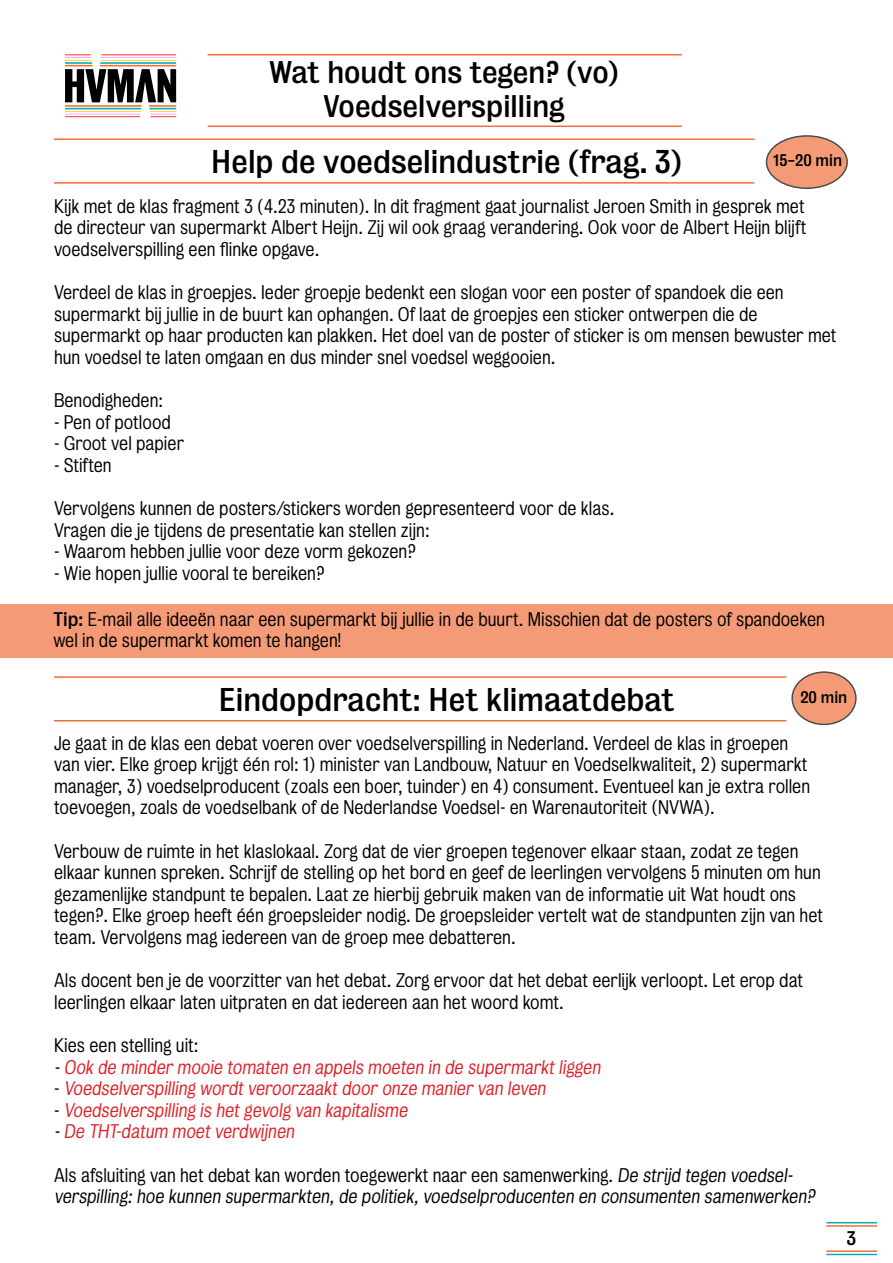
<style>
.page{position:relative;width:893px;height:1263px;background:#fff}
.page>*{position:absolute;margin:0;border:0;box-sizing:border-box;transform-origin:0 0}
.t1{font:30px "Bureau Grot";color:#000}
.t2{font:28.5px/34.2px "Bureau Grot";color:#000;text-align:center}
.t3{font:300 18px/21.6px "Bureau Grot";color:#000}
.t4{font:300 18px "Bureau Grot";color:#e12028}
.t5{font:18px "Bureau Grot";color:#000}
.t6{font:15.3px "Bureau Grot";color:#000}
.s1{font-weight:400}
.s2{color:#000}
</style>
<div class="page">
<hr style="left:826px;top:1225px;width:51px;height:2px;background:#f06f3b">
<hr style="left:826px;top:1254px;width:51px;height:1px;background:#00b0bf">
<hr style="left:826px;top:1222px;width:51px;height:1px;background:#00b0bf">
<hr style="left:826px;top:1250px;width:51px;height:2px;background:#f06f3b">
<hr style="left:208px;top:54px;width:474px;height:2px;background:#f06f3b">
<hr style="left:208px;top:126px;width:474px;height:1px;background:#f06f3b">
<svg style="left:65px;top:54px;width:111px;height:48px"></svg>
<hr style="left:65px;top:114px;width:75px;height:1px;background:#ff91ff">
<hr style="left:65px;top:111px;width:76px;height:1px;background:#ffc800">
<hr style="left:65px;top:108px;width:76px;height:1px;background:#00b0bf">
<hr style="left:65px;top:105px;width:77px;height:2px;background:#ff6e28">
<hr style="left:149px;top:105px;width:27px;height:2px;background:#ff6e28">
<hr style="left:65px;top:116px;width:75px;height:1px;background:#f00">
<svg style="left:149px;top:108px;width:27px;height:9px"></svg>
<hr style="left:54px;top:138px;width:701px;height:2px;background:#f06f3b">
<hr style="left:54px;top:182px;width:700px;height:2px;background:#f06f3b">
<div style="left:766px;top:136px;width:81px;height:52px;background:#f49a76;border-radius:50%"></div>
<div style="left:766px;top:135px;width:82px;height:54px;border:2px solid #000;border-radius:50%"></div>
<div style="left:0;top:605px;width:893px;height:53px;background:#f49a76"></div>
<hr style="left:54px;top:676px;width:732px;height:2px;background:#f06f3b">
<hr style="left:54px;top:720px;width:732px;height:1px;background:#f06f3b">
<div style="left:792px;top:672px;width:64px;height:52px;background:#f49a76;border-radius:50%"></div>
<div style="left:791px;top:671px;width:66px;height:54px;border:2px solid #000;border-radius:50%"></div>
<h2 class="t2" style="left:269px;top:55px;width:352px">Wat houdt ons tegen? (vo)<br>Voedselverspilling</h2>
<h1 class="t1" style="left:211px;top:143px;width:473px">Help de voedselindustrie (frag. 3)</h1>
<p class="t3" style="left:54px;top:195px;width:754px;text-align:justify">Kijk met de klas fragment 3 (4.23 minuten). In dit fragment gaat journalist Jeroen Smith in gesprek met de directeur van supermarkt Albert Heijn. Zij wil ook graag verandering. Ook voor de Albert Heijn blijft voedselverspilling een flinke opgave.</p>
<p class="t3" style="left:54px;top:282px;width:784px">Verdeel de klas in groepjes. Ieder groepje bedenkt een slogan voor een poster of spandoek die een supermarkt bij jullie in de buurt kan ophangen. Of laat de groepjes een sticker ontwerpen die de supermarkt op haar producten kan plakken. Het doel van de poster of sticker is om mensen bewuster met hun voedsel te laten omgaan en dus minder snel voedsel weggooien.</p>
<p class="t3" style="left:54px;top:390px;width:111px">Benodigheden:</p>
<p class="t3" style="left:54px;top:411px;width:118px">- Pen of potlood</p>
<p class="t3" style="left:54px;top:433px;width:132px">- Groot vel papier</p>
<p class="t3" style="left:54px;top:455px;width:59px">- Stiften</p>
<p class="t3" style="left:54px;top:498px;width:562px">Vervolgens kunnen de posters/stickers worden gepresenteerd voor de klas.<br>Vragen die je tijdens de presentatie kan stellen zijn:</p>
<p class="t3" style="left:54px;top:541px;width:363px">- Waarom hebben jullie voor deze vorm gekozen?</p>
<p class="t3" style="left:54px;top:563px;width:272px">- Wie hopen jullie vooral te bereiken?</p>
<p class="t6" style="left:773px;top:152px;width:70px">15-20 min</p>
<p class="t3" style="left:53px;top:608px;width:773px"><span class="s1">Tip:</span> E-mail alle ideeën naar een supermarkt bij jullie in de buurt. Misschien dat de posters of spandoeken wel in de supermarkt komen te hangen!</p>
<h1 class="t1" style="left:219px;top:681px;width:458px">Eindopdracht: Het klimaatdebat</h1>
<p class="t6" style="left:800px;top:688px;width:48px">20 min</p>
<p class="t3" style="left:54px;top:732px;width:758px">Je gaat in de klas een debat voeren over voedselverspilling in Nederland. Verdeel de klas in groepen van vier. Elke groep krijgt één rol: 1) minister van Landbouw, Natuur en Voedselkwaliteit, 2) supermarkt manager, 3) voedselproducent (zoals een boer, tuinder) en 4) consument. Eventueel kan je extra rollen toevoegen, zoals de voedselbank of de Nederlandse Voedsel- en Warenautoriteit (NVWA).</p>
<p class="t3" style="left:54px;top:840px;width:770px">Verbouw de ruimte in het klaslokaal. Zorg dat de vier groepen tegenover elkaar staan, zodat ze tegen elkaar kunnen spreken. Schrijf de stelling op het bord en geef de leerlingen vervolgens 5 minuten om hun gezamenlijke standpunt te bepalen. Laat ze hierbij gebruik maken van de informatie uit Wat houdt ons tegen?. Elke groep heeft één groepsleider nodig. De groepsleider vertelt wat de standpunten zijn van het team. Vervolgens mag iedereen van de groep mee debatteren.</p>
<p class="t3" style="left:54px;top:970px;width:751px">Als docent ben je de voorzitter van het debat. Zorg ervoor dat het debat eerlijk verloopt. Let erop dat leerlingen elkaar laten uitpraten en dat iedereen aan het woord komt.</p>
<p class="t3" style="left:54px;top:1035px;width:146px">Kies een stelling uit:</p>
<p class="t4" style="left:54px;top:1057px;width:551px"><span class="s2">-</span> Ook de minder mooie tomaten en appels moeten in de supermarkt liggen</p>
<p class="t4" style="left:54px;top:1078px;width:496px"><span class="s2">-</span> Voedselverspilling wordt veroorzaakt door onze manier van leven</p>
<p class="t4" style="left:54px;top:1100px;width:358px"><span class="s2">-</span> Voedselverspilling is het gevolg van kapitalisme</p>
<p class="t4" style="left:54px;top:1121px;width:245px"><span class="s2">-</span> De THT-datum moet verdwijnen</p>
<p class="t3" style="left:54px;top:1164px;width:765px">Als afsluiting van het debat kan worden toegewerkt naar een samenwerking. De strijd tegen voedsel&shy;verspilling: hoe kunnen supermarkten, de politiek, voedselproducenten en consumenten samenwerken?</p>
<p class="t5" style="left:847px;top:1228px;width:11px">3</p>
</div>
